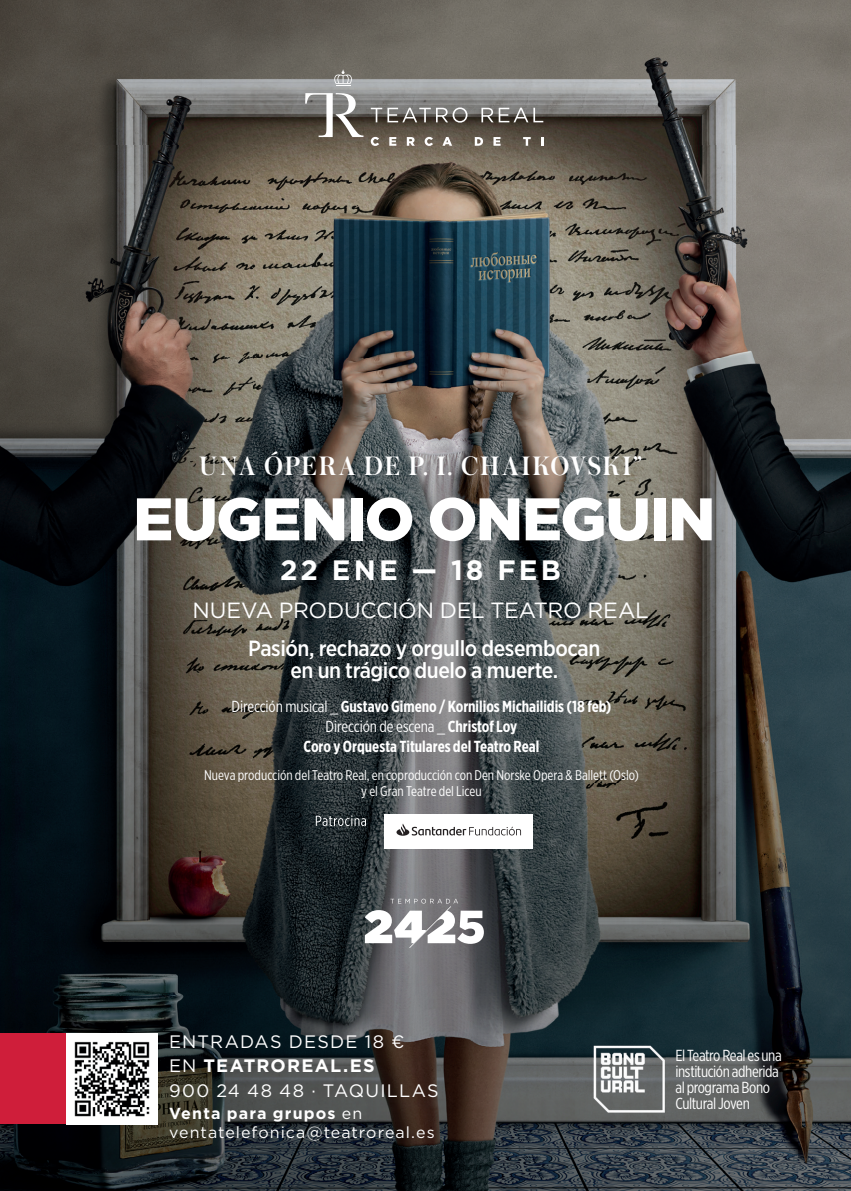
<style>
.page{position:relative;width:851px;height:1191px;background:#fff}
.page>*{position:absolute;margin:0;border:0;box-sizing:border-box;transform-origin:0 0}
.t1{font:900 60px "Gotham";letter-spacing:-.02em;color:#fff}
.t2{font:500 28px "Austin";letter-spacing:.06em;color:#fff}
.t3{font:700 28px "Gotham";letter-spacing:.11em;color:#fff}
.t4{font:500 22px/22px "Gotham Narrow";letter-spacing:-.02em;color:#fff;text-align:center}
.t5{font:22px "Gotham";letter-spacing:-.015em;color:#fff}
.t6{font:18px/24.4px "Gotham";letter-spacing:.07em;color:#fff}
.t7{font:700 16px/20px "Gotham X Narrow";color:#fff;text-align:center}
.t8{font:16px/16px "Gotham X Narrow";letter-spacing:-.025em;color:#fff}
.t9{font:16px/19.2px "Gotham";letter-spacing:.065em;color:#fff}
.t10{font:14px/16px "Gotham X Narrow";color:#fff;text-align:center}
.s1{font-weight:400}
.s2{font-weight:700}
</style>
<div class="page">
<img style="left:0;top:0;width:850px;height:1191px">
<div style="left:0;top:1033px;width:158px;height:91px;background:#cf1e3a"></div>
<img style="left:67px;top:1033px;width:91px;height:91px">
<svg style="left:305px;top:93px;width:58px;height:44px"></svg>
<svg style="left:333px;top:69px;width:19px;height:17px"></svg>
<svg style="left:371px;top:107px;width:96px;height:16px;background:#7e7a75"></svg>
<svg style="left:481px;top:108px;width:62px;height:14px"></svg>
<svg style="left:371px;top:137px;width:8px;height:9px"></svg>
<svg style="left:389px;top:137px;width:7px;height:9px"></svg>
<svg style="left:407px;top:137px;width:8px;height:9px"></svg>
<svg style="left:424px;top:137px;width:9px;height:9px"></svg>
<svg style="left:442px;top:137px;width:10px;height:9px"></svg>
<svg style="left:474px;top:137px;width:9px;height:9px"></svg>
<svg style="left:493px;top:137px;width:7px;height:9px"></svg>
<svg style="left:523px;top:137px;width:7px;height:9px"></svg>
<svg style="left:541px;top:137px;width:2px;height:9px"></svg>
<img style="left:593px;top:1045px;width:72px;height:67px">
<svg style="left:364px;top:898px;width:120px;height:50px"></svg>
<svg style="left:316px;top:815px;width:50px;height:11px"></svg>
<div style="left:384px;top:814px;width:148px;height:34px;background:#fff"></div>
<svg style="left:396px;top:823px;width:125px;height:12px"></svg>
<h2 class="t2" style="left:199px;top:446px;width:444px">UNA ÓPERA DE P. I. CHAIKOVSKI”</h2>
<h1 class="t1" style="left:133px;top:478px;width:583px">EUGENIO ONEGUIN</h1>
<h2 class="t3" style="left:280px;top:551px;width:282px">22 ENE — 18 FEB</h2>
<h3 class="t5" style="left:192px;top:596px;width:457px">NUEVA PRODUCCIÓN DEL TEATRO REAL</h3>
<h3 class="t4" style="left:248px;top:637px;width:353px">Pasión, rechazo y orgullo desembocan en un trágico duelo a muerte.</h3>
<p class="t7" style="left:231px;top:696px;width:381px"><span class="s1">Dirección musical _</span> Gustavo Gimeno / Kornilios Michailidis (18 feb)<br><span class="s1">Dirección de escena _</span> Christof Loy<br>Coro y Orquesta Titulares del Teatro Real</p>
<p class="t10" style="left:204px;top:767px;width:436px">Nueva producción del Teatro Real, en coproducción con Den Norske Opera &amp; Ballett (Oslo) y el Gran Teatre del Liceu</p>
<p class="t6" style="left:169px;top:1029px;width:271px">ENTRADAS DESDE 18 €<br>EN <span class="s2">TEATROREAL.ES<br></span>900 24 48 48 · TAQUILLAS</p>
<p class="t9" style="left:169px;top:1103px;width:267px"><span class="s2">Venta para grupos</span> en ventatelefonica@teatroreal.es</p>
<p class="t8" style="left:675px;top:1047px;width:108px">El Teatro Real es una institución adherida al programa Bono<br>Cultural Joven</p>
</div>
